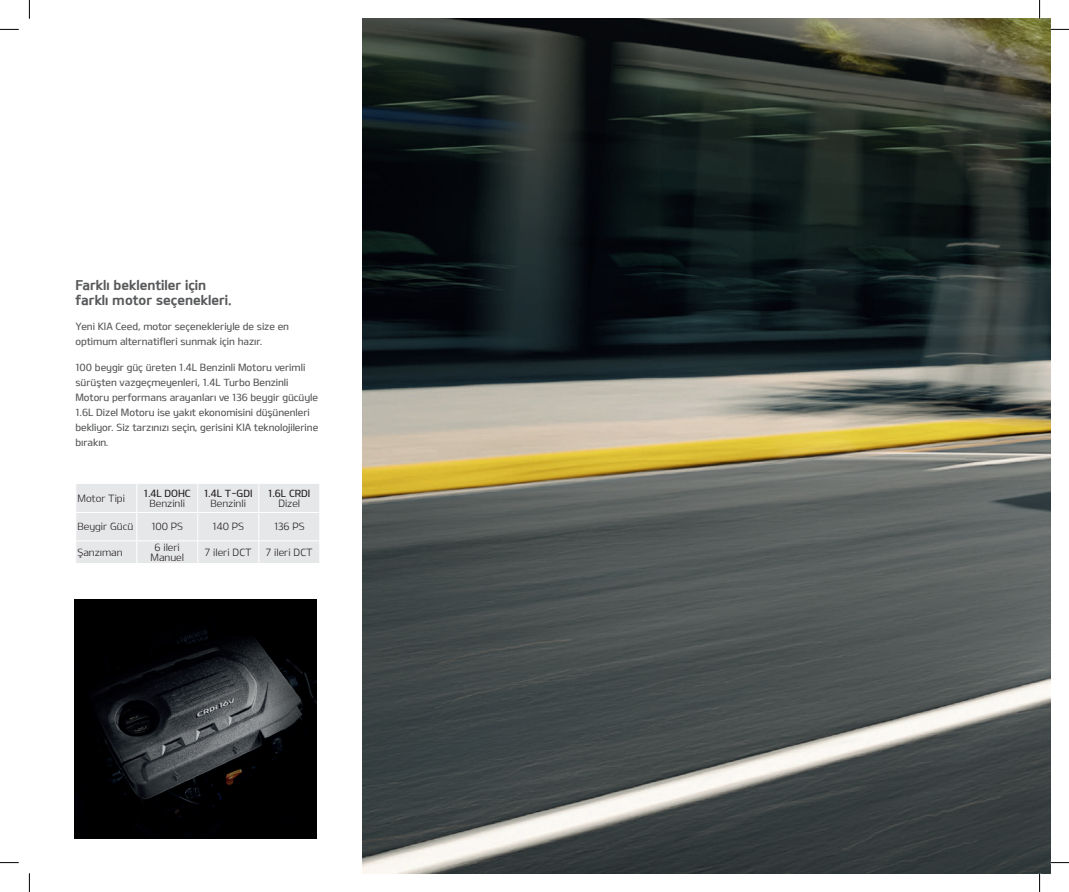
<style>
.page{position:relative;width:1069px;height:892px;background:#fff}
.page>*{position:absolute;margin:0;border:0;box-sizing:border-box;transform-origin:0 0}
.t1{font:700 13.75px/15px "KIA";color:#57585a}
.t2{font:500 10px/15px "KIA";letter-spacing:-.005em;color:#57585a}
.t3{font:300 10px/10px "KIA";letter-spacing:-.005em;color:#231f20;text-align:center}
.t4{font:500 10px "KIA";letter-spacing:-.005em;color:#231f20}
</style>
<div class="page">
<img style="left:362px;top:19px;width:688px;height:854px">
<img style="left:75px;top:600px;width:242px;height:238px">
<div style="left:76px;top:484px;width:243px;height:79px;background:#e6e7e9"></div>
<svg style="left:0;top:29px;width:19px;height:1px"></svg>
<svg style="left:1050px;top:29px;width:19px;height:1px"></svg>
<svg style="left:0;top:862px;width:19px;height:1px"></svg>
<svg style="left:1050px;top:861px;width:19px;height:2px"></svg>
<svg style="left:29px;top:0;width:1px;height:19px"></svg>
<svg style="left:29px;top:873px;width:1px;height:18px"></svg>
<svg style="left:1038px;top:0;width:2px;height:19px"></svg>
<svg style="left:1038px;top:873px;width:2px;height:18px"></svg>
<h1 class="t1" style="left:75px;top:277px;width:158px">Farklı beklentiler için farklı motor seçenekleri.</h1>
<p class="t2" style="left:75px;top:319px;width:215px">Yeni KIA Ceed, motor seçenekleriyle de size en optimum alternatifleri sunmak için hazır.</p>
<p class="t2" style="left:75px;top:359px;width:244px">100 beygir güç üreten 1.4L Benzinli Motoru verimli sürüşten vazgeçmeyenleri, 1.4L Turbo Benzinli Motoru performans arayanları ve 136 beygir gücüyle 1.6L Dizel Motoru ise yakıt ekonomisini düşünenleri bekliyor. Siz tarzınızı seçin, gerisini KIA teknolojilerine bırakın.</p>
<p class="t3" style="left:78px;top:492px;width:49px">Motor Tipi</p>
<p class="t4" style="left:144px;top:487px;width:48px">1.4L DOHC</p>
<p class="t3" style="left:150px;top:497px;width:37px">Benzinli</p>
<p class="t4" style="left:204px;top:487px;width:50px">1.4L T-GDI</p>
<p class="t3" style="left:210px;top:497px;width:37px">Benzinli</p>
<p class="t4" style="left:268px;top:487px;width:44px">1.6L CRDI</p>
<p class="t3" style="left:278px;top:497px;width:23px">Dizel</p>
<p class="t3" style="left:78px;top:521px;width:57px">Beygir Gücü</p>
<p class="t3" style="left:151px;top:521px;width:33px">100 PS</p>
<p class="t3" style="left:213px;top:521px;width:33px">140 PS</p>
<p class="t3" style="left:274px;top:521px;width:32px">136 PS</p>
<p class="t3" style="left:78px;top:547px;width:47px">Şanzıman</p>
<p class="t3" style="left:151px;top:542px;width:35px">6 ileri<br>Manuel</p>
<p class="t3" style="left:205px;top:547px;width:48px">7 ileri DCT</p>
<p class="t3" style="left:266px;top:547px;width:48px">7 ileri DCT</p>
</div>
